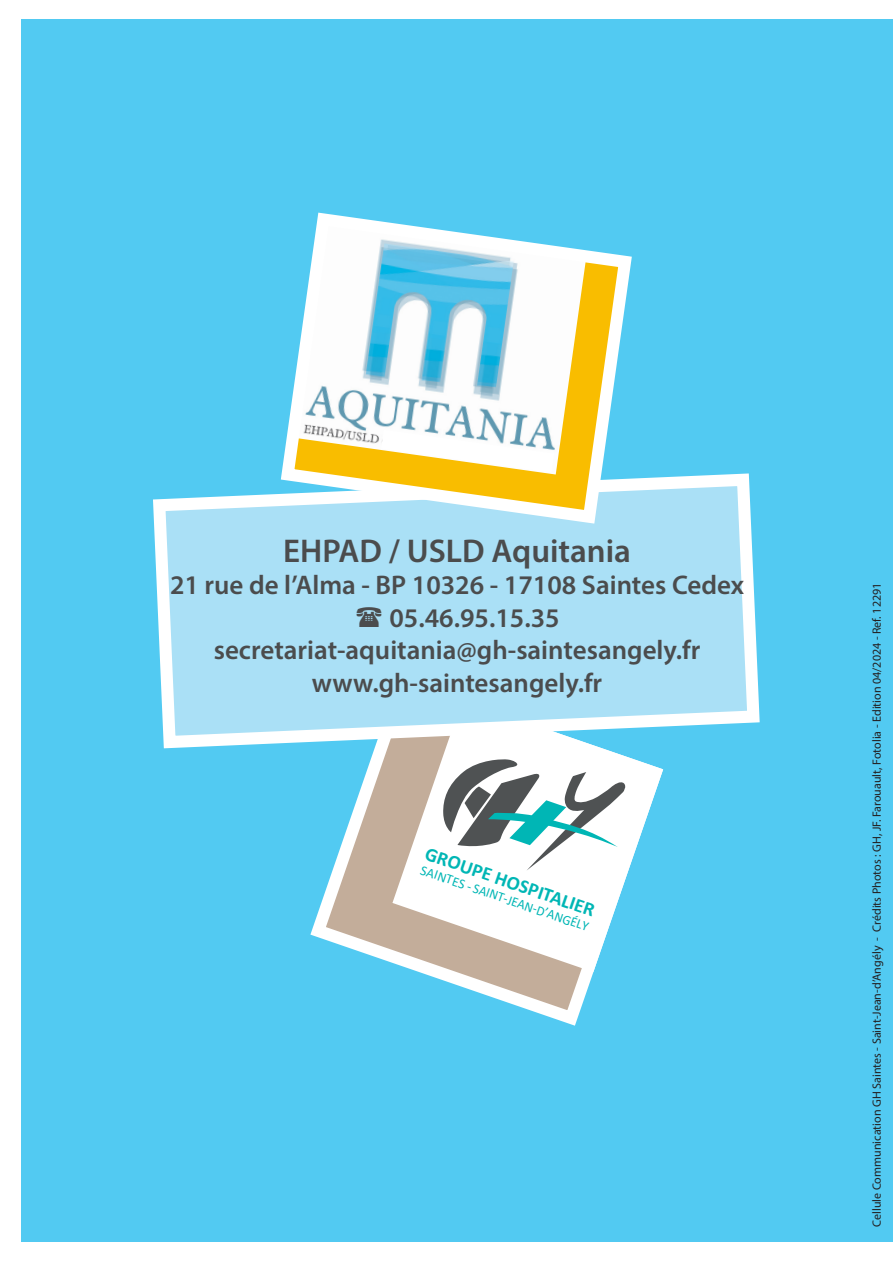
<style>
.page{position:relative;width:893px;height:1263px;background:#fff}
.page>*{position:absolute;margin:0;border:0;box-sizing:border-box;transform-origin:0 0}
.t1{font:600 33px "Myriad Pro";color:#4b4c4d}
.t2{font:600 27px "Myriad Pro";color:#4b4c4d}
.t3{font:700 19.5px "Calibri";color:#00b6b5}
.t4{font:13.8px "Calibri";color:#00b6b5}
.t5{font:12px "Myriad Pro";color:#231f20}
</style>
<div class="page">
<div style="left:21px;top:19px;width:872px;height:1223px;background:#52caf2"></div>
<svg style="left:310px;top:755px;width:354px;height:271px"></svg>
<svg style="left:392px;top:755px;width:271px;height:217px;fill:#fff"></svg>
<svg style="left:443px;top:759px;width:184px;height:111px;background:#bac9c9"></svg>
<svg style="left:153px;top:473px;width:607px;height:282px;background:#ace1f6"></svg>
<svg style="left:274px;top:212px;width:365px;height:318px"></svg>
<svg style="left:381px;top:430px;width:173px;height:43px;background:#f1e6b7"></svg>
<svg style="left:357px;top:606px;width:25px;height:21px"></svg>
<p class="t1" style="left:283px;top:530px;width:349px">EHPAD / USLD Aquitania</p>
<p class="t2" style="left:170px;top:568px;width:576px">21 rue de l’Alma - BP 10326 - 17108 Saintes Cedex</p>
<p class="t2" style="left:389px;top:600px;width:172px">05.46.95.15.35</p>
<p class="t2" style="left:214px;top:633px;width:488px">secretariat-aquitania@gh-saintesangely.fr</p>
<p class="t2" style="left:312px;top:665px;width:292px">www.gh-saintesangely.fr</p>
<p class="t3" style="left:430px;top:840px;width:180px;rotate:19deg">GROUPE HOSPITALIER</p>
<p class="t4" style="left:424px;top:860px;width:178px;rotate:19deg">SAINTES - SAINT-JEAN-D’ANGÉLY</p>
<p class="t5" style="left:869px;top:1227px;width:645px;rotate:-90deg">Cellule Communication GH Saintes - Saint-Jean-d’Angély - Crédits Photos : GH, JF. Farouault, Fotolia - Edition 04/2024 - Ref. 12291</p>
</div>
